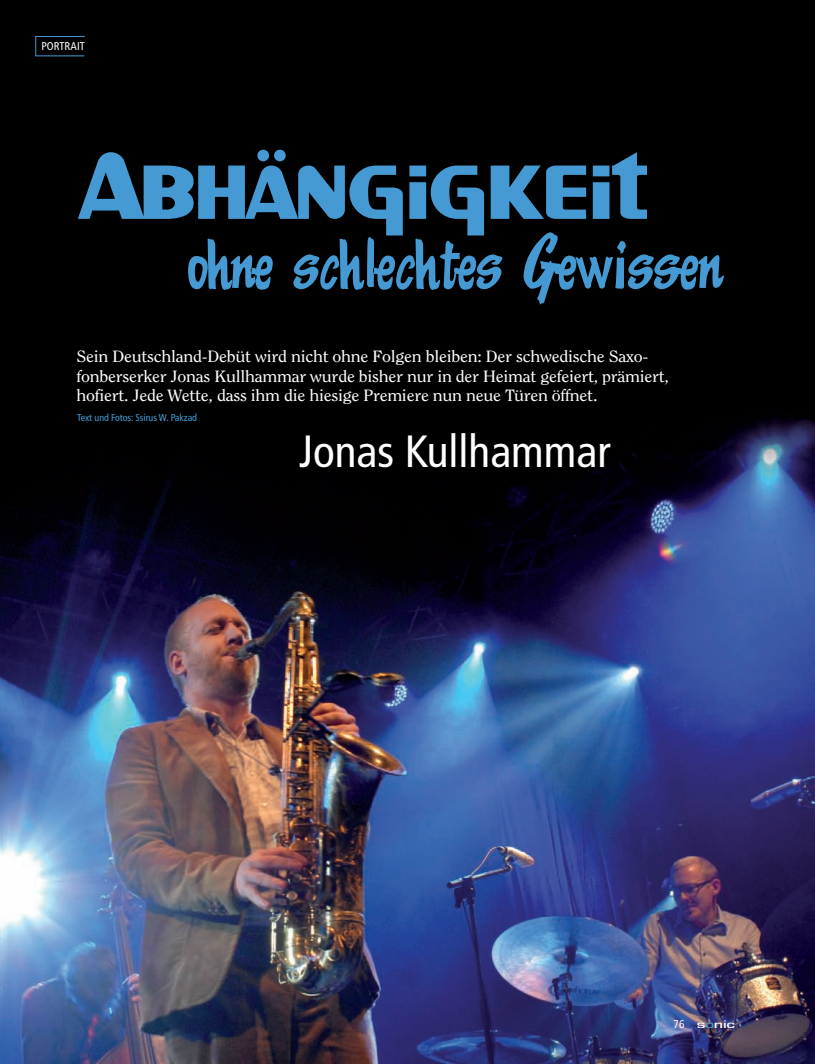
<style>
.page{position:relative;width:815px;height:1064px;background:#fff}
.page>*{position:absolute;margin:0;border:0;box-sizing:border-box;transform-origin:0 0}
.t1{font:condensed 45.12px "Frutiger LT Std";color:#fff}
.t2{font:16.25px/19.5px "Clearface Std";letter-spacing:-.015em;color:#fff;scale:1.1 1}
.t3{font:condensed 11.25px "Frutiger LT Std";letter-spacing:.01em;color:#fff}
.t4{font:500 11.25px "Eurostile T";letter-spacing:-.02em;color:#fff;scale:1.6 1}
.t5{font:condensed 10px "Frutiger LT Std";letter-spacing:-.005em;color:#469ad4}
.s1{font-family:"Frutiger LT Std";font-weight:400;font-stretch:condensed}
.s2{color:#469ad4}
</style>
<div class="page">
<img style="left:0;top:0;width:814px;height:1064px">
<div style="left:35px;top:36px;width:50px;height:20px;border:1px solid #469ad4"></div>
<svg style="left:78px;top:150px;width:569px;height:85px;background:#1e425b"></svg>
<svg style="left:188px;top:232px;width:536px;height:72px;background:#132b3b"></svg>
<p class="t3" style="left:41px;top:41px;width:45px">PORTRAIT</p>
<p class="t2" style="left:77px;top:348px;width:540px">Sein Deutschland-Debüt wird nicht ohne Folgen bleiben: Der schwedische Saxo&shy;fonberserker Jonas Kullhammar wurde bisher nur in der Heimat gefeiert, prämiert, hofiert. Jede Wette, dass ihm die hiesige Premiere nun neue Türen öffnet.</p>
<p class="t5" style="left:77px;top:413px;width:122px">Text und Fotos: Ssirus W. Pakzad</p>
<h1 class="t1" style="left:299px;top:433px;width:313px">Jonas Kullhammar</h1>
<p class="t4" style="left:674px;top:1017px;width:40px"><span class="s1">76</span> s<span class="s2">o</span>nic</p>
</div>
